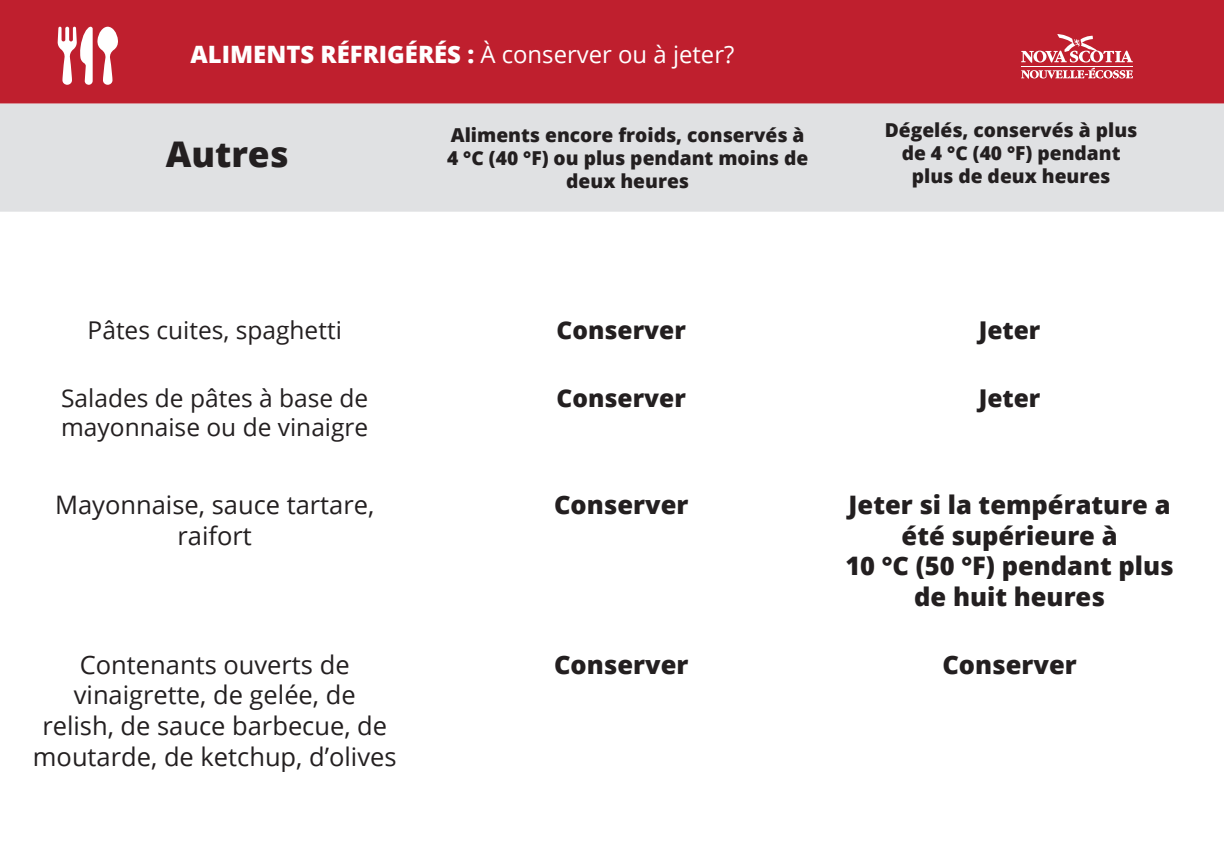
<style>
.page{position:relative;width:1224px;height:864px;background:#fff}
.page>*{position:absolute;margin:0;border:0;box-sizing:border-box;transform-origin:0 0}
.t1{font:800 35.4px "Open Sans";color:#231f20}
.t2{font:25.4px/30.6px "Open Sans";color:#231f20;text-align:center}
.t3{font:800 25.4px/30.6px "Open Sans";color:#231f20;text-align:center}
.t4{font:24.6px/29.4px "Open Sans";color:#231f20}
.t5{font:800 24.6px "Open Sans";color:#231f20}
.t6{font:800 24px "Open Sans";color:#fff}
.t7{font:800 19.2px/23px "Open Sans";color:#231f20;text-align:center}
.s1{font-weight:400}
</style>
<div class="page">
<div style="left:0;top:0;width:1224px;height:104px;background:#bf1f2e"></div>
<div style="left:0;top:104px;width:1224px;height:108px;background:#e0e1e3"></div>
<svg style="left:1021px;top:34px;width:112px;height:45px"></svg>
<svg style="left:58px;top:27px;width:60px;height:58px"></svg>
<p class="t6" style="left:191px;top:36px;width:545px">ALIMENTS RÉFRIGÉRÉS : <span class="s1">À conserver ou à jeter?</span></p>
<p class="t1" style="left:166px;top:128px;width:124px">Autres</p>
<p class="t7" style="left:447px;top:122px;width:363px">Aliments encore froids, conservés à<br>4 °C (40 °F) ou plus pendant moins de deux heures</p>
<p class="t7" style="left:885px;top:117px;width:254px">Dégelés, conservés à plus de 4 °C (40 °F) pendant plus de deux heures</p>
<p class="t4" style="left:88px;top:314px;width:256px">Pâtes cuites, spaghetti</p>
<p class="t5" style="left:557px;top:311px;width:131px">Conserver</p>
<p class="t5" style="left:979px;top:311px;width:63px">Jeter</p>
<p class="t4" style="left:61px;top:382px;width:309px">Salades de pâtes à base de mayonnaise ou de vinaigre</p>
<p class="t5" style="left:557px;top:379px;width:131px">Conserver</p>
<p class="t5" style="left:979px;top:379px;width:63px">Jeter</p>
<p class="t2" style="left:55px;top:489px;width:321px">Mayonnaise, sauce tartare, raifort</p>
<p class="t3" style="left:554px;top:488px;width:136px">Conserver</p>
<p class="t3" style="left:845px;top:488px;width:330px">Jeter si la température a été supérieure à<br>10 °C (50 °F) pendant plus de huit heures</p>
<p class="t2" style="left:33px;top:649px;width:365px">Contenants ouverts de vinaigrette, de gelée, de<br>relish, de sauce barbecue, de moutarde, de ketchup, d’olives</p>
<p class="t3" style="left:554px;top:648px;width:136px">Conserver</p>
<p class="t3" style="left:942px;top:648px;width:136px">Conserver</p>
</div>
